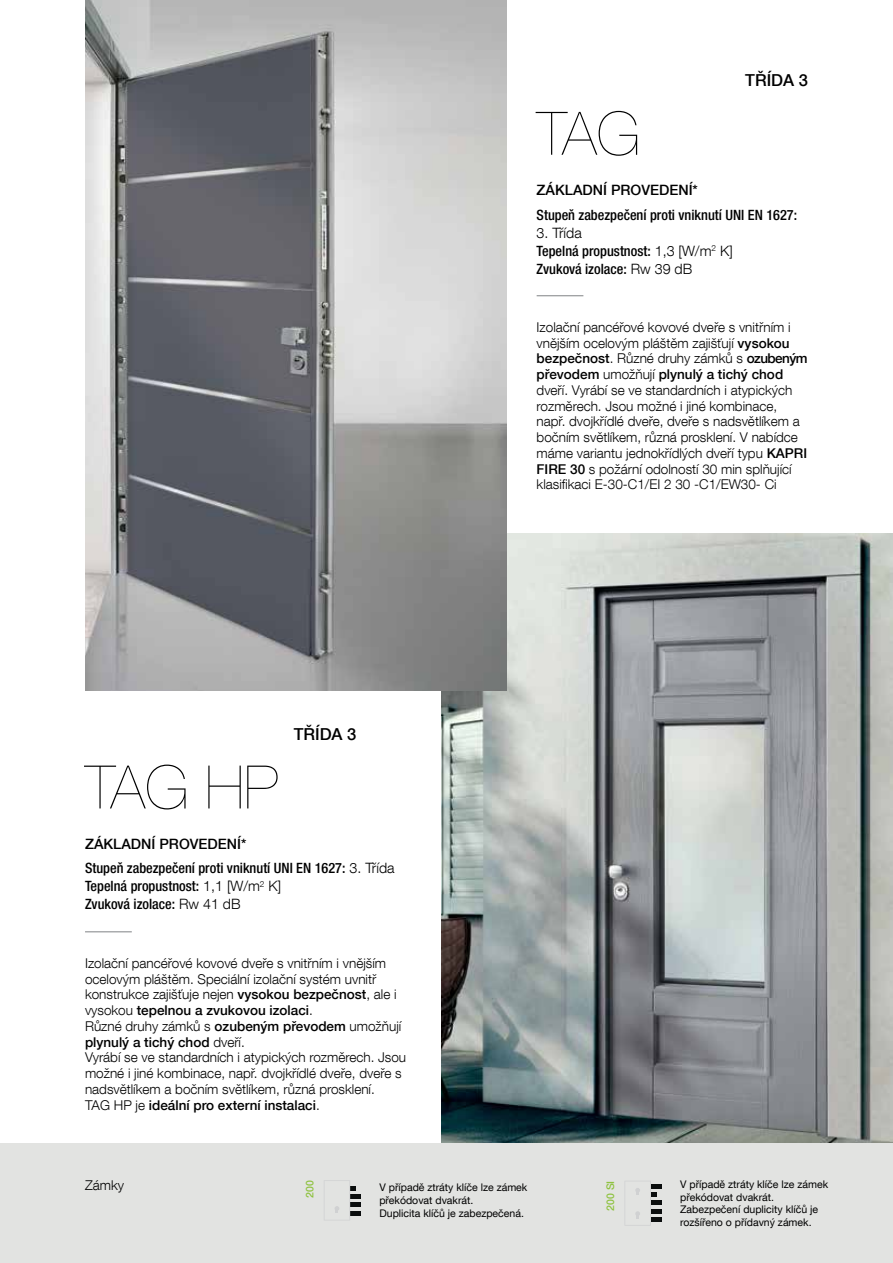
<style>
.page{position:relative;width:893px;height:1263px;background:#fff}
.page>*{position:absolute;margin:0;border:0;box-sizing:border-box;transform-origin:0 0}
.t1{font:200 60px "Helvetica Neue LT Com";color:#000}
.t2{font:500 16.5px "Helvetica Neue LT Com";color:#000}
.t3{font:500 condensed 14.25px/18px "Helvetica Neue LT Com";color:#000}
.t4{font:500 14.25px "Helvetica Neue LT Com";color:#000}
.t5{font:300 13.5px/15.8px "Helvetica Neue LT Com";color:#000}
.t6{font:10.5px/12.8px "Helvetica Neue LT Com";color:#000}
.t7{font:500 10.5px "Helvetica Neue LT Com";color:#8ec23f}
.s1{font-weight:300;font-stretch:normal}
.s2{font-weight:500}
</style>
<div class="page">
<img style="left:442px;top:533px;width:450px;height:610px">
<hr style="left:892px;top:533px;width:1px;height:621px;background:#e2e3e1">
<img style="left:892px;top:590px;width:1px;height:553px">
<img style="left:85px;top:0;width:422px;height:690px">
<div style="left:0;top:1143px;width:893px;height:120px;background:#e2e3e1"></div>
<div style="left:350px;top:1194px;width:11px;height:5px;background:#0b0e0e"></div>
<div style="left:350px;top:1202px;width:11px;height:5px;background:#0b0e0e"></div>
<div style="left:350px;top:1211px;width:11px;height:5px;background:#0b0e0e"></div>
<svg style="left:324px;top:1180px;width:32px;height:40px"></svg>
<div style="left:651px;top:1200px;width:11px;height:5px;background:#0b0e0e"></div>
<div style="left:651px;top:1209px;width:11px;height:5px;background:#0b0e0e"></div>
<div style="left:651px;top:1217px;width:11px;height:5px;background:#0b0e0e"></div>
<div style="left:651px;top:1184px;width:11px;height:5px;background:#0b0e0e"></div>
<svg style="left:625px;top:1181px;width:31px;height:45px"></svg>
<hr style="left:537px;top:295px;width:46px;height:1px;background:#808285">
<hr style="left:85px;top:931px;width:47px;height:1px;background:#808285">
<h1 class="t1" style="left:537px;top:98px;width:105px">TAG</h1>
<p class="t4" style="left:537px;top:182px;width:163px">ZÁKLADNÍ PROVEDENÍ*</p>
<p class="t2" style="left:745px;top:70px;width:64px">TŘÍDA 3</p>
<p class="t3" style="left:537px;top:205px;width:262px">Stupeň zabezpečení proti vniknutí UNI EN 1627:</p>
<p class="t3" style="left:537px;top:223px;width:198px"><span class="s1">3. Třída<br></span>Tepelná propustnost: <span class="s1">1,3 [W/m</span><sup>2</sup> <span class="s1">K]<br></span>Zvuková izolace: <span class="s1">Rw 39 dB</span></p>
<h1 class="t1" style="left:85px;top:752px;width:195px">TAG HP</h1>
<p class="t4" style="left:85px;top:835px;width:163px">ZÁKLADNÍ PROVEDENÍ*</p>
<p class="t2" style="left:294px;top:724px;width:64px">TŘÍDA 3</p>
<p class="t3" style="left:85px;top:859px;width:311px">Stupeň zabezpečení proti vniknutí UNI EN 1627: <span class="s1">3. Třída<br></span>Tepelná propustnost: <span class="s1">1,1 [W/m</span><sup>2</sup> <span class="s1">K]<br></span>Zvuková izolace: <span class="s1">Rw 41 dB</span></p>
<p class="t5" style="left:85px;top:955px;width:323px">Izolační pancéřové kovové dveře s vnitřním i vnějším ocelovým pláštěm. Speciální izolační systém uvnitř konstrukce zajišťuje nejen <span class="s2">vysokou bezpečnost</span>, ale i vysokou <span class="s2">tepelnou a zvukovou izolaci</span>.<br>Různé druhy zámků s <span class="s2">ozubeným převodem</span> umožňují <span class="s2">plynulý a tichý chod</span> dveří.<br>Vyrábí se ve standardních i atypických rozměrech. Jsou možné i jiné kombinace, např. dvojkřídlé dveře, dveře s nadsvětlíkem a bočním světlíkem, různá prosklení.<br>TAG HP je <span class="s2">ideální pro externí instalaci</span>.</p>
<p class="t5" style="left:537px;top:319px;width:273px">Izolační pancéřové kovové dveře s vnitřním i vnějším ocelovým pláštěm zajišťují <span class="s2">vysokou bezpečnost</span>. Různé druhy zámků s <span class="s2">ozubeným převodem</span> umožňují <span class="s2">plynulý a tichý chod </span>dveří. Vyrábí se ve standardních i atypických rozměrech. Jsou možné i jiné kombinace, např. dvojkřídlé dveře, dveře s nadsvětlíkem a bočním světlíkem, různá prosklení. V nabídce máme variantu jednokřídlých dveří typu <span class="s2">KAPRI FIRE 30</span> s požární odolností 30 min splňující klasifikaci E-30-C1/EI 2 30 -C1/EW30- Ci</p>
<p class="t5" style="left:85px;top:1177px;width:41px">Zámky</p>
<p class="t7" style="left:303px;top:1198px;width:19px;rotate:-90deg">200</p>
<p class="t6" style="left:680px;top:1177px;width:149px">V případě ztráty klíče lze zámek překódovat dvakrát.<br>Zabezpečení duplicity klíčů je rozšířeno o přídavný zámek.</p>
<p class="t7" style="left:604px;top:1211px;width:32px;rotate:-90deg">200 SI</p>
<p class="t6" style="left:379px;top:1181px;width:149px">V případě ztráty klíče lze zámek překódovat dvakrát.<br>Duplicita klíčů je zabezpečená.</p>
</div>
